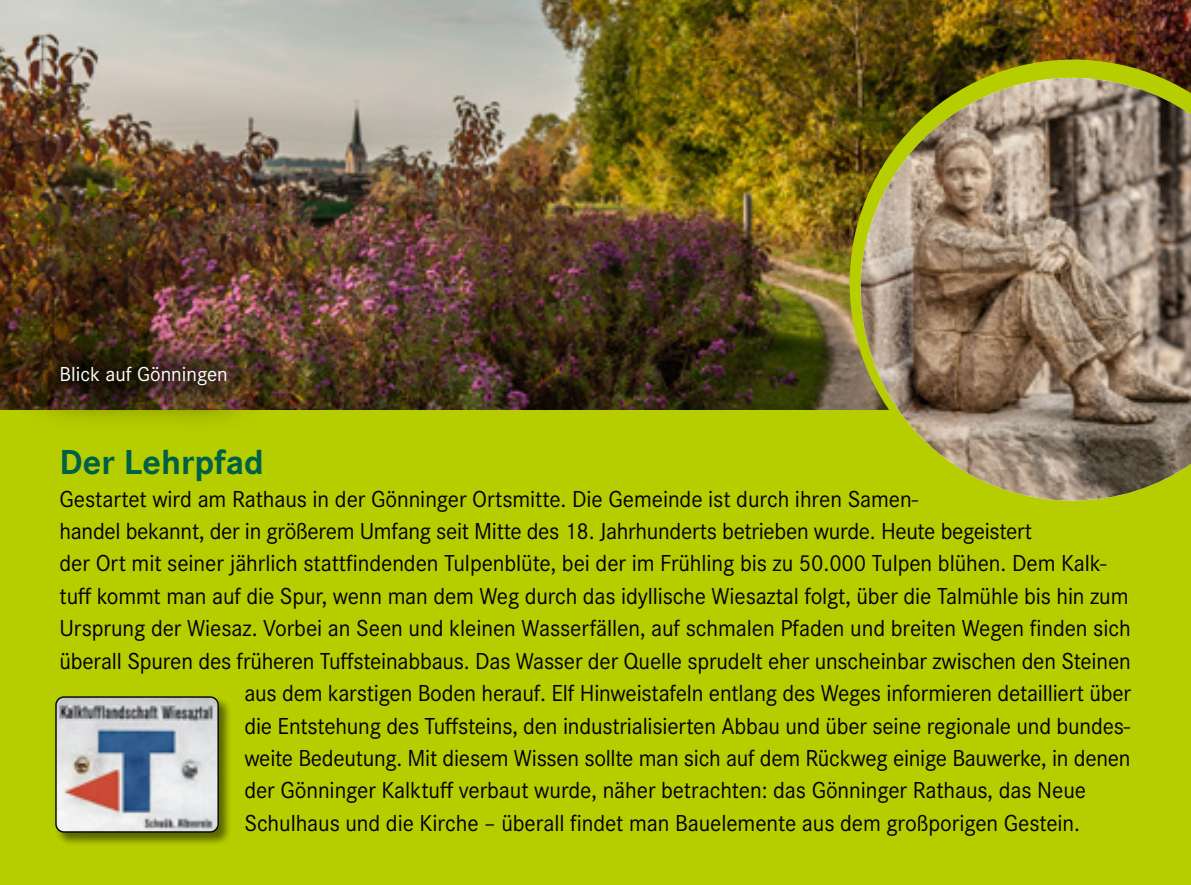
<style>
.page{position:relative;width:1191px;height:885px;background:#fff}
.page>*{position:absolute;margin:0;border:0;box-sizing:border-box;transform-origin:0 0}
.t1{font:700 36px "Corporate S Pro";color:#006047}
.t2{font:24px "Corporate S Pro";letter-spacing:-.01em;color:#000}
.t3{font:21px "Corporate S Pro";color:#fff}
</style>
<div class="page">
<div style="left:0;top:0;width:1191px;height:884px;background:#b6cd00"></div>
<img style="left:0;top:0;width:1191px;height:409px">
<img style="left:849px;top:60px;width:342px;height:441px">
<img style="left:860px;top:78px;width:331px;height:422px">
<div style="left:55px;top:695px;width:177px;height:150px;background:#000;opacity:.5"></div>
<img style="left:56px;top:697px;width:162px;height:134px">
<div style="left:55px;top:696px;width:164px;height:136px;border:1px solid #000;border-radius:8px"></div>
<img style="left:14px;top:318px;width:258px;height:102px">
<p class="t3" style="left:60px;top:358px;width:170px">Blick auf Gönningen</p>
<p class="t1" style="left:60px;top:434px;width:206px">Der Lehrpfad</p>
<p class="t2" style="left:60px;top:481px;width:860px">Gestartet wird am Rathaus in der Gönninger Ortsmitte. Die Gemeinde ist durch ihren Samen-</p>
<p class="t2" style="left:60px;top:513px;width:974px">handel bekannt, der in größerem Umfang seit Mitte des 18. Jahrhunderts betrieben wurde. Heute begeistert</p>
<p class="t2" style="left:60px;top:546px;width:1048px">der Ort mit seiner jährlich stattfindenden Tulpenblüte, bei der im Frühling bis zu 50.000 Tulpen blühen. Dem Kalk-</p>
<p class="t2" style="left:60px;top:578px;width:1070px">tuff kommt man auf die Spur, wenn man dem Weg durch das idyllische Wiesaztal folgt, über die Talmühle bis hin zum</p>
<p class="t2" style="left:60px;top:610px;width:1072px">Ursprung der Wiesaz. Vorbei an Seen und kleinen Wasserfällen, auf schmalen Pfaden und breiten Wegen finden sich</p>
<p class="t2" style="left:60px;top:643px;width:1072px">überall Spuren des früheren Tuffsteinabbaus. Das Wasser der Quelle sprudelt eher unscheinbar zwischen den Steinen</p>
<p class="t2" style="left:244px;top:675px;width:888px">aus dem karstigen Boden herauf. Elf Hinweistafeln entlang des Weges informieren detailliert über</p>
<p class="t2" style="left:244px;top:708px;width:887px">die Entstehung des Tuffsteins, den industrialisierten Abbau und über seine regionale und bundes-</p>
<p class="t2" style="left:244px;top:740px;width:887px">weite Bedeutung. Mit diesem Wissen sollte man sich auf dem Rückweg einige Bauwerke, in denen</p>
<p class="t2" style="left:244px;top:772px;width:843px">der Gönninger Kalktuff verbaut wurde, näher betrachten: das Gönninger Rathaus, das Neue</p>
<p class="t2" style="left:244px;top:805px;width:837px">Schulhaus und die Kirche – überall findet man Bauelemente aus dem großporigen Gestein.</p>
</div>
